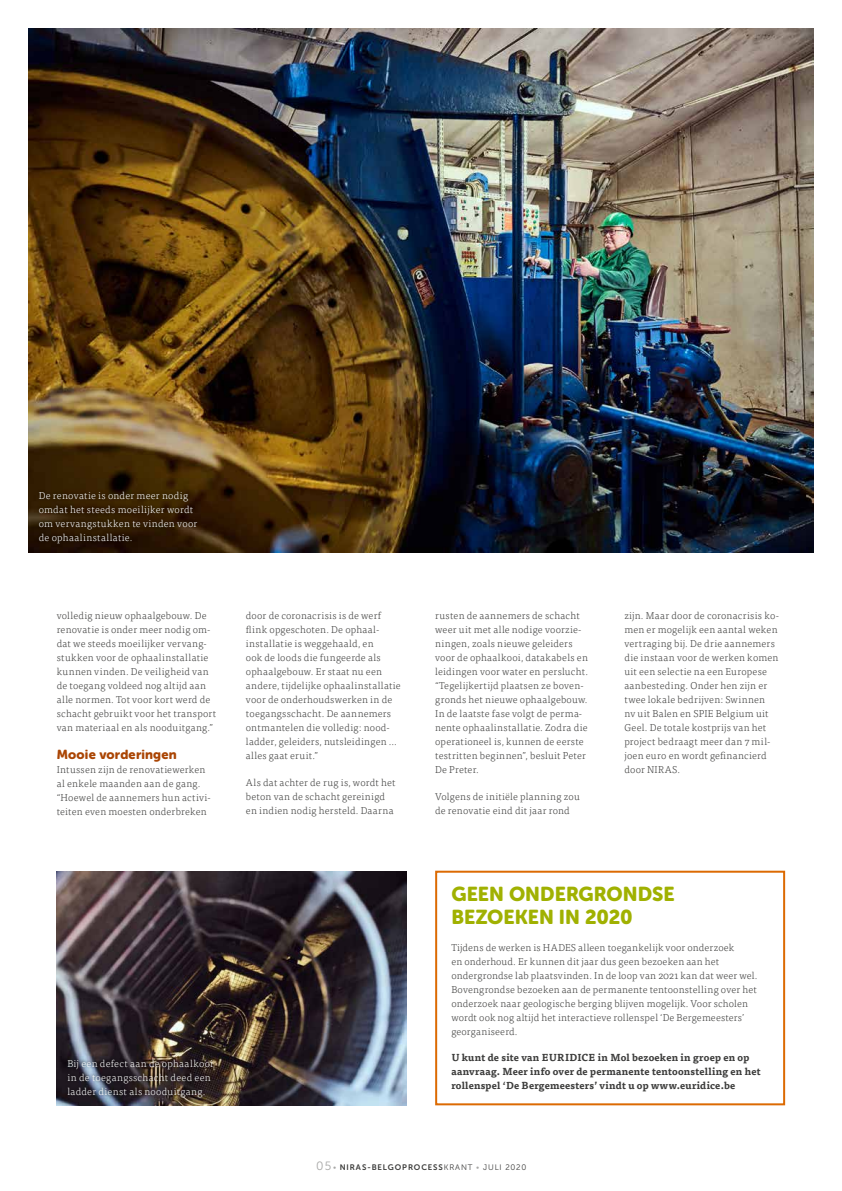
<style>
.page{position:relative;width:842px;height:1191px;background:#fff}
.page>*{position:absolute;margin:0;border:0;box-sizing:border-box;transform-origin:0 0}
.t1{font:20px/23px "Museo Sans Rounded 900";color:#a0b101}
.t2{font:13px "Museo Sans Rounded 900";letter-spacing:.015em;color:#aa4504}
.t3{font:300 10px/14px "Tisa OT";letter-spacing:.025em;color:#3c3c3b}
.t4{font:300 10px/14px "Tisa OT";letter-spacing:.03em;color:#fff}
.t5{font:700 10px/14px "Tisa OT";letter-spacing:.015em;color:#3c3c3b}
.t6{font:8px "Museo Sans Rounded 700";letter-spacing:.115em;color:#3c3c3b}
.s1{font-family:"Museo Sans Rounded 300";font-size:12px;color:#a8a8a7}
.s2{font-family:"Museo Sans Rounded 300";color:#a8a8a7}
.s3{font-family:"Museo Sans Rounded 300"}
</style>
<div class="page">
<img style="left:57px;top:871px;width:350px;height:234px">
<img style="left:28px;top:28px;width:786px;height:524px">
<div style="left:435px;top:870px;width:350px;height:235px;border:2px solid #dc6a02"></div>
<div style="left:65px;top:1056px;width:151px;height:43px;background:#000;opacity:.75"></div>
<div style="left:36px;top:488px;width:164px;height:58px;background:#000;opacity:.75"></div>
<p class="t4" style="left:39px;top:488px;width:160px">De renovatie is onder meer nodig omdat het steeds moeilijker wordt om vervangstukken te vinden voor de ophaalinstallatie.</p>
<p class="t3" style="left:57px;top:609px;width:161px">volledig nieuw ophaalgebouw. De renovatie is onder meer nodig om&shy;dat we steeds moeilijker vervang&shy;stukken voor de ophaalinstallatie kunnen vinden. De veiligheid van de toegang voldeed nog altijd aan alle normen. Tot voor kort werd de schacht gebruikt voor het transport van materiaal en als nooduitgang.”</p>
<h2 class="t2" style="left:57px;top:747px;width:122px">Mooie vorderingen</h2>
<p class="t3" style="left:57px;top:763px;width:156px">Intussen zijn de renovatiewerken al enkele maanden aan de gang. “Hoewel de aannemers hun activi&shy;teiten even moesten onderbreken</p>
<p class="t4" style="left:67px;top:1056px;width:147px">Bij een defect aan de ophaalkooi in de toegangsschacht deed een ladder dienst als nooduitgang.</p>
<p class="t3" style="left:246px;top:609px;width:156px">door de coronacrisis is de werf flink opgeschoten. De ophaal&shy;installatie is weggehaald, en<br>ook de loods die fungeerde als ophaalgebouw. Er staat nu een andere, tijdelijke ophaalinstallatie voor de onderhoudswerken in de toegangsschacht. De aannemers ontmantelen die volledig: nood&shy;ladder, geleiders, nutsleidingen … alles gaat eruit.”</p>
<p class="t3" style="left:246px;top:775px;width:151px">Als dat achter de rug is, wordt het beton van de schacht gereinigd en indien nodig hersteld. Daarna</p>
<p class="t3" style="left:435px;top:609px;width:154px">rusten de aannemers de schacht weer uit met alle nodige voorzie&shy;ningen, zoals nieuwe geleiders voor de ophaalkooi, datakabels en leidingen voor water en perslucht. “Tegelijkertijd plaatsen ze boven&shy;gronds het nieuwe ophaalgebouw.<br>In de laatste fase volgt de perma&shy;nente ophaalinstallatie. Zodra die operationeel is, kunnen de eerste testritten beginnen”, besluit Peter<br>De Preter.</p>
<p class="t3" style="left:435px;top:789px;width:146px">Volgens de initiële planning zou de renovatie eind dit jaar rond</p>
<p class="t3" style="left:624px;top:609px;width:156px">zijn. Maar door de coronacrisis ko&shy;men er mogelijk een aantal weken vertraging bij. De drie aannemers die instaan voor de werken komen uit een selectie na een Europese aanbesteding. Onder hen zijn er twee lokale bedrijven: Swinnen<br>nv uit Balen en SPIE Belgium uit<br>Geel. De totale kostprijs van het project bedraagt meer dan 7 mil&shy;joen euro en wordt gefinancierd door NIRAS.</p>
<h1 class="t1" style="left:451px;top:882px;width:225px">GEEN ONDERGRONDSE<br>BEZOEKEN IN 2020</h1>
<p class="t3" style="left:451px;top:940px;width:308px">Tijdens de werken is HADES alleen toegankelijk voor onderzoek<br>en onderhoud. Er kunnen dit jaar dus geen bezoeken aan het ondergrondse lab plaatsvinden. In de loop van 2021 kan dat weer wel.<br>Bovengrondse bezoeken aan de permanente tentoonstelling over het onderzoek naar geologische berging blijven mogelijk. Voor scholen wordt ook nog altijd het interactieve rollenspel ‘De Bergemeesters’ georganiseerd.</p>
<p class="t5" style="left:451px;top:1051px;width:311px">U kunt de site van EURIDICE in Mol bezoeken in groep en op aanvraag. Meer info over de permanente tentoonstelling en het rollenspel ‘De Bergemeesters’ vindt u op www.euridice.be</p>
<p class="t6" style="left:316px;top:1163px;width:212px"><span class="s1">05</span><span class="s2">•</span> NIRAS-BELGOPROCESS<span class="s3">KRANT</span> <span class="s2">•</span> <span class="s3">JULI 2020</span></p>
</div>
